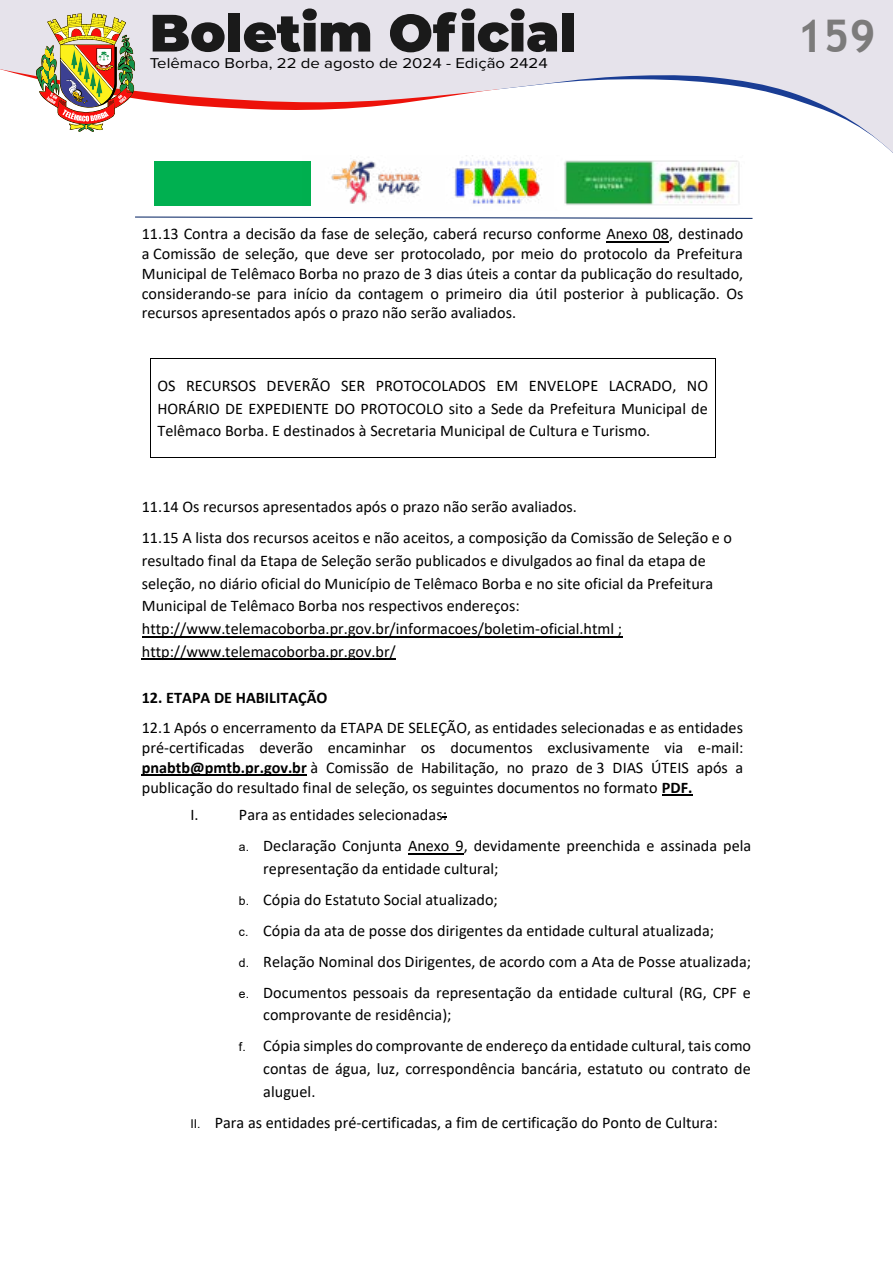
<style>
.page{position:relative;width:893px;height:1263px;background:#fff}
.page>*{position:absolute;margin:0;border:0;box-sizing:border-box;transform-origin:0 0}
.t1{font:700 45px "Trebuchet MS";color:#7c7b7b}
.t2{font:16.2px/19.8px "Calibri";color:#000}
.t3{font:700 16.2px "Calibri";color:#000}
.t4{font:14.7px "Proxima Nova";color:#000;scale:1.14 1}
.s1{font-weight:700}
.s2{font-family:"Arial";font-size:12.15px}
</style>
<div class="page">
<div style="left:0;top:0;width:893px;height:9px;background:#e6e3eb"></div>
<svg style="left:0;top:9px;width:893px;height:144px"></svg>
<div style="left:154px;top:162px;width:157px;height:44px;background:#00b050"></div>
<img style="left:303px;top:155px;width:437px;height:50px">
<svg style="left:135px;top:216px;width:618px;height:3px"></svg>
<hr style="left:606px;top:241px;width:63px;height:1px;background:#000">
<hr style="left:151px;top:359px;width:564px;height:1px;background:#000">
<hr style="left:150px;top:359px;width:1px;height:98px;background:#000">
<hr style="left:151px;top:457px;width:564px;height:1px;background:#000">
<hr style="left:715px;top:359px;width:1px;height:98px;background:#000">
<hr style="left:142px;top:636px;width:480px;height:1px;background:#000">
<hr style="left:142px;top:659px;width:254px;height:1px;background:#000">
<hr style="left:142px;top:774px;width:165px;height:2px;background:#000">
<hr style="left:662px;top:794px;width:30px;height:1px;background:#000">
<hr style="left:408px;top:853px;width:56px;height:1px;background:#000">
<p class="t4" style="left:150px;top:53px;width:351px">Telêmaco Borba, 22 de agosto de 2024 - Edição 2424</p>
<h1 class="t1" style="left:797px;top:8px;width:81px">159</h1>
<p class="t2" style="left:142px;top:224px;width:603px;text-align:justify">11.13 Contra a decisão da fase de seleção, caberá recurso conforme Anexo 08, destinado a Comissão de seleção, que deve ser protocolado, por meio do protocolo da Prefeitura Municipal de Telêmaco Borba no prazo de 3 dias úteis a contar da publicação do resultado, considerando-se para início da contagem o primeiro dia útil posterior à publicação. Os recursos apresentados após o prazo não serão avaliados.</p>
<p class="t2" style="left:157px;top:374px;width:552px;line-height:22.6px;text-align:justify">OS RECURSOS DEVERÃO SER PROTOCOLADOS EM ENVELOPE LACRADO, NO HORÁRIO DE EXPEDIENTE DO PROTOCOLO sito a Sede da Prefeitura Municipal de Telêmaco Borba. E destinados à Secretaria Municipal de Cultura e Turismo.</p>
<p class="t2" style="left:142px;top:491px;width:592px;line-height:30.8px">11.14 Os recursos apresentados após o prazo não serão avaliados.<br>11.15 A lista dos recursos aceitos e não aceitos, a composição da Comissão de Seleção e o</p>
<p class="t2" style="left:142px;top:549px;width:573px;line-height:22.8px">resultado final da Etapa de Seleção serão publicados e divulgados ao final da etapa de seleção, no diário oficial do Município de Telêmaco Borba e no site oficial da Prefeitura Municipal de Telêmaco Borba nos respectivos endereços: http://www.telemacoborba.pr.gov.br/informacoes/boletim-oficial.html ; http://www.telemacoborba.pr.gov.br/</p>
<p class="t3" style="left:142px;top:686px;width:187px">12. ETAPA DE HABILITAÇÃO</p>
<p class="t2" style="left:142px;top:718px;width:603px;text-align:justify">12.1 Após o encerramento da ETAPA DE SELEÇÃO, as entidades selecionadas e as entidades pré-certificadas deverão encaminhar os documentos exclusivamente via e-mail: <span class="s1">pnabtb@pmtb.pr.gov.br</span> à Comissão de Habilitação, no prazo de 3 DIAS ÚTEIS após a publicação do resultado final de seleção, os seguintes documentos no formato <span class="s1">PDF.</span></p>
<p class="t2" style="left:190px;top:805px;width:10px">I.</p>
<p class="t2" style="left:239px;top:799px;width:514px;line-height:30.9px">Para as entidades selecionadas:<br><span class="s2">a.</span> Declaração Conjunta Anexo 9, devidamente preenchida e assinada pela</p>
<p class="t2" style="left:239px;top:853px;width:514px;line-height:30.9px;text-indent:24px">representação da entidade cultural;<br><span class="s2">b.</span> Cópia do Estatuto Social atualizado;<br><span class="s2">c.</span> Cópia da ata de posse dos dirigentes da entidade cultural atualizada;<br><span class="s2">d.</span> Relação Nominal dos Dirigentes, de acordo com a Ata de Posse atualizada; <span class="s2">e.</span> Documentos pessoais da representação da entidade cultural (RG, CPF e</p>
<p class="t2" style="left:239px;top:999px;width:514px;line-height:30.8px;text-indent:24px">comprovante de residência);<br><span class="s2">f.</span> Cópia simples do comprovante de endereço da entidade cultural, tais como</p>
<p class="t2" style="left:263px;top:1057px;width:489px;line-height:22.6px">contas de água, luz, correspondência bancária, estatuto ou contrato de aluguel.</p>
<p class="t2" style="left:190px;top:1112px;width:529px"><span class="s2">II.</span> Para as entidades pré-certificadas, a fim de certificação do Ponto de Cultura:</p>
</div>
